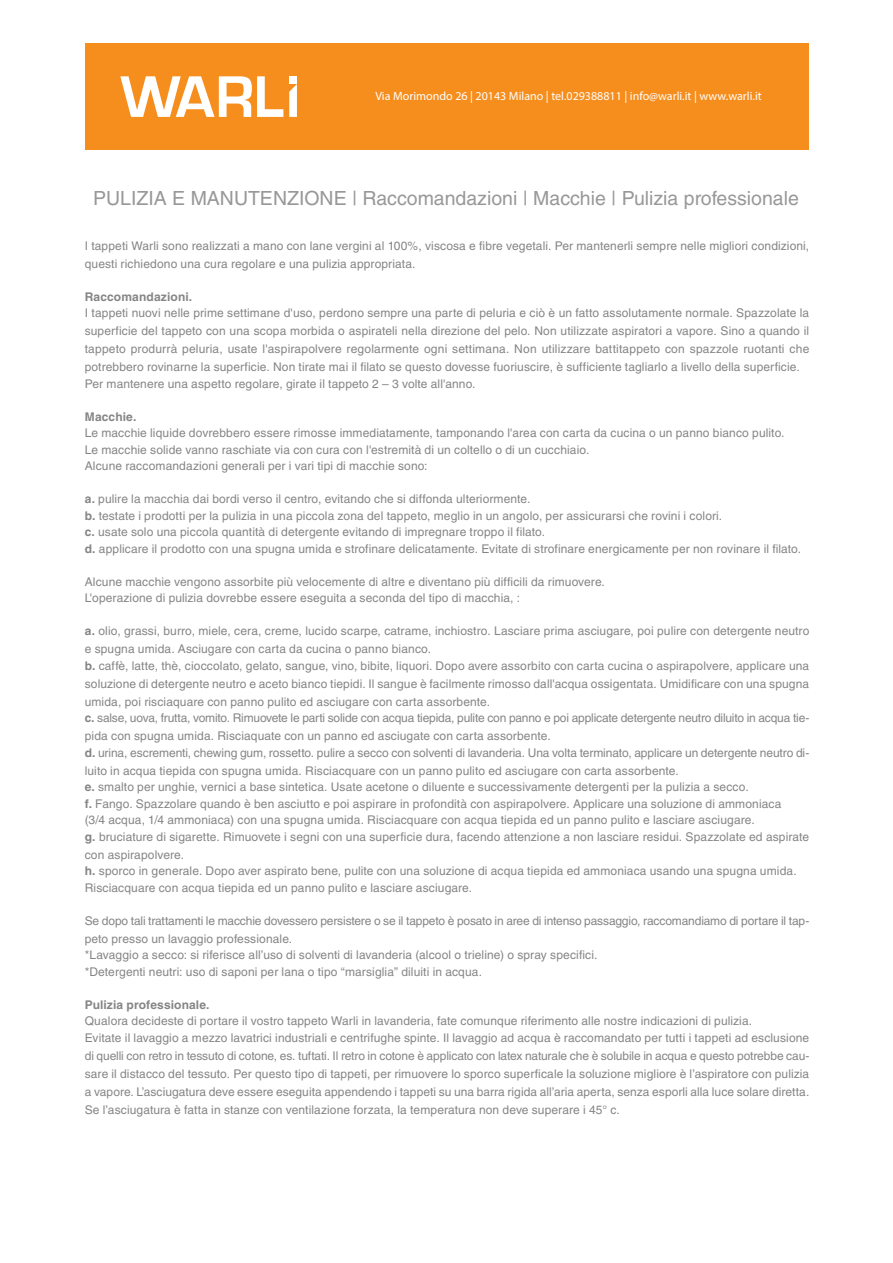
<style>
.page{position:relative;width:893px;height:1263px;background:#fff}
.page>*{position:absolute;margin:0;border:0;box-sizing:border-box;transform-origin:0 0}
.t1{font:19.5px "Helvetica LT Std";color:#989898}
.t2{font:12px/16.5px "Helvetica LT Std";letter-spacing:.01em;color:#858587}
.t3{font:12px/18px "Helvetica LT Std";letter-spacing:-.015em;color:#858587}
.t4{font:12px/18px "Helvetica LT Std";letter-spacing:-.01em;color:#858587}
.t5{font:12px "Myriad Pro";color:#fff}
.t6{font:700 12px "Helvetica LT Std";letter-spacing:.01em;color:#858587}
.s1{font-weight:700}
</style>
<div class="page">
<div style="left:85px;top:44px;width:723px;height:106px;background:#f68e1e"></div>
<div style="left:289px;top:76px;width:8px;height:8px;background:#fff"></div>
<svg style="left:289px;top:84px;width:8px;height:33px"></svg>
<svg style="left:120px;top:76px;width:163px;height:41px"></svg>
<p class="t5" style="left:375px;top:88px;width:388px">Via Morimondo 26 | 20143 Milano | tel.029388811 | info@warli.it | www.warli.it</p>
<h1 class="t1" style="left:93px;top:187px;width:707px">PULIZIA E MANUTENZIONE | Raccomandazioni | Macchie | Pulizia professionale</h1>
<p class="t2" style="left:85px;top:236px;width:726px;line-height:18px">I tappeti Warli sono realizzati a mano con lane vergini al 100%, viscosa e fibre vegetali. Per mantenerli sempre nelle migliori condizioni, questi richiedono una cura regolare e una pulizia appropriata.</p>
<p class="t6" style="left:85px;top:289px;width:109px">Raccomandazioni.</p>
<p class="t2" style="left:85px;top:304px;width:726px;line-height:18px;text-align:justify">I tappeti nuovi nelle prime settimane d'uso, perdono sempre una parte di peluria e ciò è un fatto assolutamente normale. Spazzolate la superficie del tappeto con una scopa morbida o aspirateli nella direzione del pelo. Non utilizzate aspiratori a vapore. Sino a quando il tappeto produrrà peluria, usate l'aspirapolvere regolarmente ogni settimana. Non utilizzare battitappeto con spazzole ruotanti che potrebbero rovinarne la superficie. Non tirate mai il filato se questo dovesse fuoriuscire, è sufficiente tagliarlo a livello della superficie.</p>
<p class="t2" style="left:85px;top:375px;width:392px">Per mantenere una aspetto regolare, girate il tappeto 2 – 3 volte all'anno.</p>
<p class="t6" style="left:85px;top:409px;width:53px">Macchie.</p>
<p class="t2" style="left:85px;top:425px;width:701px">Le macchie liquide dovrebbero essere rimosse immediatamente, tamponando l'area con carta da cucina o un panno bianco pulito.<br>Le macchie solide vanno raschiate via con cura con l'estremità di un coltello o di un cucchiaio.<br>Alcune raccomandazioni generali per i vari tipi di macchie sono:</p>
<p class="t2" style="left:85px;top:491px;width:718px"><span class="s1">a.</span> pulire la macchia dai bordi verso il centro, evitando che si diffonda ulteriormente.<br><span class="s1">b.</span> testate i prodotti per la pulizia in una piccola zona del tappeto, meglio in un angolo, per assicurarsi che rovini i colori.<br><span class="s1">c.</span> usate solo una piccola quantità di detergente evitando di impregnare troppo il filato.<br><span class="s1">d.</span> applicare il prodotto con una spugna umida e strofinare delicatamente. Evitate di strofinare energicamente per non rovinare il filato.</p>
<p class="t2" style="left:85px;top:573px;width:522px">Alcune macchie vengono assorbite più velocemente di altre e diventano più difficili da rimuovere.<br>L'operazione di pulizia dovrebbe essere eseguita a seconda del tipo di macchia, :</p>
<p class="t2" style="left:85px;top:622px;width:726px;line-height:18px"><span class="s1">a.</span> olio, grassi, burro, miele, cera, creme, lucido scarpe, catrame, inchiostro. Lasciare prima asciugare, poi pulire con detergente neutro e spugna umida. Asciugare con carta da cucina o panno bianco.</p>
<p class="t2" style="left:85px;top:656px;width:726px;line-height:18px;text-align:justify"><span class="s1">b.</span> caffè, latte, thè, cioccolato, gelato, sangue, vino, bibite, liquori. Dopo avere assorbito con carta cucina o aspirapolvere, applicare una soluzione di detergente neutro e aceto bianco tiepidi. Il sangue è facilmente rimosso dall'acqua ossigentata. Umidificare con una spugna umida, poi risciaquare con panno pulito ed asciugare con carta assorbente.</p>
<p class="t3" style="left:85px;top:709px;width:726px"><span class="s1">c.</span> salse, uova, frutta, vomito. Rimuovete le parti solide con acqua tiepida, pulite con panno e poi applicate detergente neutro diluito in acqua tie&shy;pida con spugna umida. Risciaquate con un panno ed asciugate con carta assorbente.</p>
<p class="t2" style="left:85px;top:743px;width:726px;line-height:18px"><span class="s1">d.</span> urina, escrementi, chewing gum, rossetto. pulire a secco con solventi di lavanderia. Una volta terminato, applicare un detergente neutro di&shy;luito in acqua tiepida con spugna umida. Risciacquare con un panno pulito ed asciugare con carta assorbente.</p>
<p class="t2" style="left:85px;top:779px;width:726px"><span class="s1">e.</span> smalto per unghie, vernici a base sintetica. Usate acetone o diluente e successivamente detergenti per la pulizia a secco.<br><span class="s1">f.</span> Fango. Spazzolare quando è ben asciutto e poi aspirare in profondità con aspirapolvere. Applicare una soluzione di ammoniaca<br>(3/4 acqua, 1/4 ammoniaca) con una spugna umida. Risciacquare con acqua tiepida ed un panno pulito e lasciare asciugare.<br><span class="s1">g.</span> bruciature di sigarette. Rimuovete i segni con una superficie dura, facendo attenzione a non lasciare residui. Spazzolate ed aspirate</p>
<p class="t2" style="left:85px;top:846px;width:713px">con aspirapolvere.<br><span class="s1">h.</span> sporco in generale. Dopo aver aspirato bene, pulite con una soluzione di acqua tiepida ed ammoniaca usando una spugna umida.<br>Risciacquare con acqua tiepida ed un panno pulito e lasciare asciugare.</p>
<p class="t4" style="left:85px;top:911px;width:726px">Se dopo tali trattamenti le macchie dovessero persistere o se il tappeto è posato in aree di intenso passaggio, raccomandiamo di portare il tap&shy;peto presso un lavaggio professionale.</p>
<p class="t2" style="left:85px;top:947px;width:514px">*Lavaggio a secco: si riferisce all’uso di solventi di lavanderia (alcool o trieline) o spray specifici. *Detergenti neutri: uso di saponi per lana o tipo “marsiglia” diluiti in acqua.</p>
<p class="t6" style="left:85px;top:997px;width:126px">Pulizia professionale.</p>
<p class="t2" style="left:85px;top:1013px;width:726px">Qualora decideste di portare il vostro tappeto Warli in lavanderia, fate comunque riferimento alle nostre indicazioni di pulizia.<br>Evitate il lavaggio a mezzo lavatrici industriali e centrifughe spinte. Il lavaggio ad acqua è raccomandato per tutti i tappeti ad esclusione</p>
<p class="t2" style="left:85px;top:1046px;width:726px;line-height:18px;text-align:justify">di quelli con retro in tessuto di cotone, es. tuftati. Il retro in cotone è applicato con latex naturale che è solubile in acqua e questo potrebbe cau&shy;sare il distacco del tessuto. Per questo tipo di tappeti, per rimuovere lo sporco superficale la soluzione migliore è l’aspiratore con pulizia a vapore. L’asciugatura deve essere eseguita appendendo i tappeti su una barra rigida all’aria aperta, senza esporli alla luce solare diretta.<br>Se l’asciugatura è fatta in stanze con ventilazione forzata, la temperatura non deve superare i 45° c.</p>
</div>
